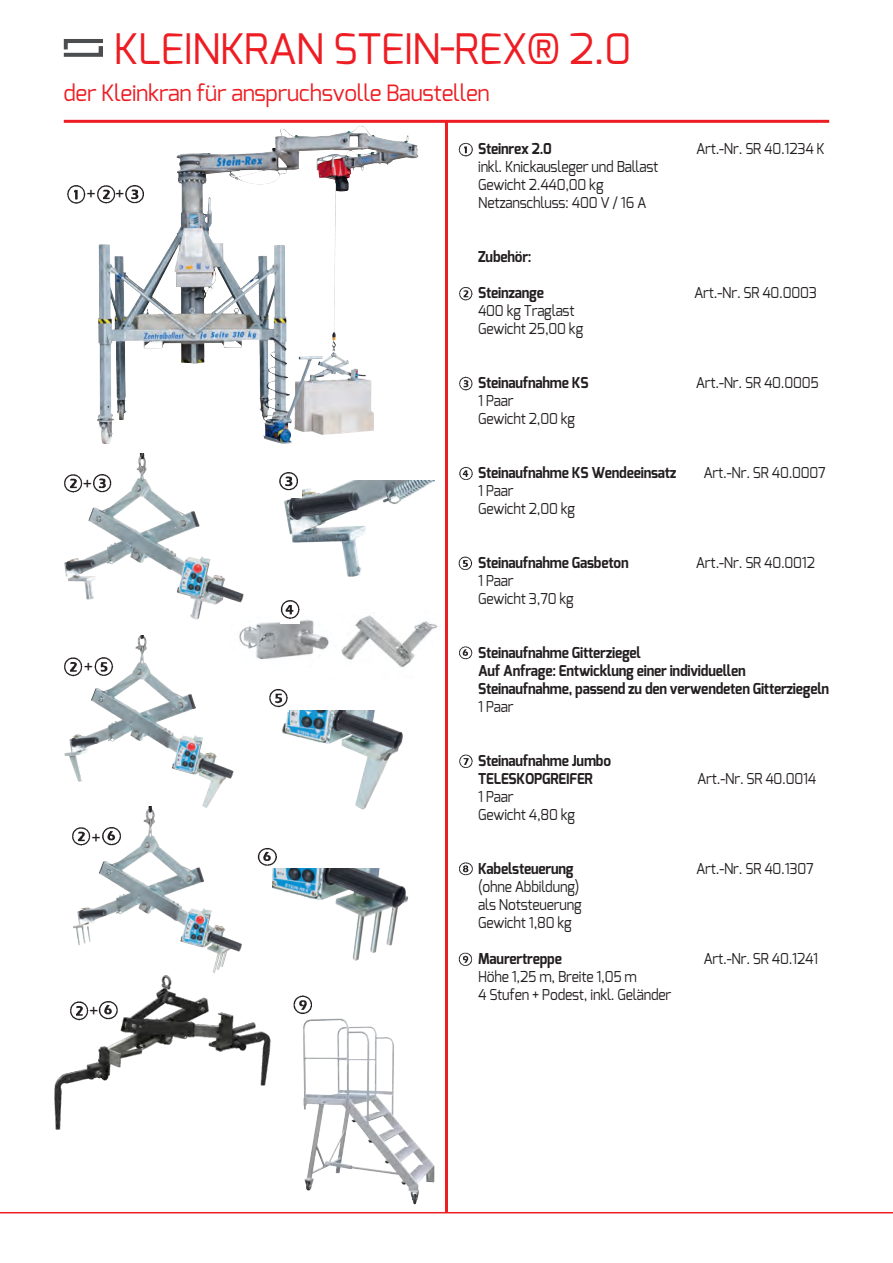
<style>
.page{position:relative;width:893px;height:1263px;background:#fff}
.page>*{position:absolute;margin:0;border:0;box-sizing:border-box;transform-origin:0 0}
.t1{font:42px "Exo";letter-spacing:-.015em;color:#ee1d23}
.t2{font:22.5px "Exo";letter-spacing:-.015em;color:#ee1d23}
.t3{font:18px "Exo";color:#231f20}
.t4{font:15px/18px "Exo";letter-spacing:-.015em;color:#231f20;scale:.92 1}
.t5{font:700 15px/18px "Exo";letter-spacing:-.015em;color:#231f20;scale:.92 1}
</style>
<div class="page">
<img style="left:73px;top:810px;width:169px;height:163px">
<img style="left:97px;top:126px;width:263px;height:318px">
<img style="left:284px;top:481px;width:151px;height:96px">
<img style="left:64px;top:453px;width:180px;height:167px">
<img style="left:458px;top:142px;width:15px;height:15px">
<img style="left:459px;top:287px;width:14px;height:14px">
<img style="left:459px;top:376px;width:14px;height:15px">
<hr style="left:64px;top:120px;width:765px;height:3px;background:#ee1d23">
<img style="left:67px;top:185px;width:19px;height:19px">
<img style="left:459px;top:467px;width:14px;height:13px">
<img style="left:279px;top:472px;width:23px;height:25px">
<img style="left:63px;top:39px;width:40px;height:18px">
<hr style="left:0;top:1212px;width:893px;height:1px;background:#ee1d23">
<hr style="left:445px;top:121px;width:3px;height:1091px;background:#ee1d23">
<img style="left:282px;top:710px;width:121px;height:100px">
<img style="left:64px;top:635px;width:170px;height:175px">
<img style="left:269px;top:689px;width:20px;height:23px">
<img style="left:257px;top:848px;width:20px;height:18px">
<img style="left:458px;top:556px;width:14px;height:14px">
<img style="left:273px;top:868px;width:135px;height:93px">
<img style="left:459px;top:646px;width:14px;height:14px">
<img style="left:459px;top:754px;width:14px;height:14px">
<img style="left:54px;top:975px;width:217px;height:155px">
<div style="left:93px;top:180px;width:25px;height:28px;background:#fff"></div>
<img style="left:97px;top:185px;width:19px;height:19px">
<img style="left:122px;top:181px;width:26px;height:29px">
<div style="left:60px;top:469px;width:25px;height:28px;background:#fff"></div>
<img style="left:64px;top:474px;width:19px;height:19px">
<img style="left:90px;top:470px;width:25px;height:29px">
<div style="left:60px;top:652px;width:25px;height:29px;background:#fff"></div>
<img style="left:64px;top:657px;width:19px;height:20px">
<img style="left:89px;top:654px;width:25px;height:28px">
<div style="left:68px;top:822px;width:25px;height:28px;background:#fff"></div>
<img style="left:72px;top:827px;width:19px;height:19px">
<img style="left:97px;top:823px;width:26px;height:29px">
<div style="left:66px;top:996px;width:25px;height:28px;background:#fff"></div>
<img style="left:70px;top:1001px;width:19px;height:20px">
<img style="left:96px;top:997px;width:26px;height:29px">
<img style="left:459px;top:862px;width:14px;height:14px">
<img style="left:231px;top:609px;width:207px;height:70px">
<img style="left:280px;top:600px;width:19px;height:24px">
<img style="left:303px;top:1018px;width:131px;height:186px">
<img style="left:458px;top:952px;width:15px;height:14px">
<img style="left:293px;top:995px;width:19px;height:19px">
<h1 class="t1" style="left:113px;top:22px;width:519px">KLEINKRAN STEIN-REX® 2.0</h1>
<h2 class="t2" style="left:63px;top:78px;width:428px">der Kleinkran für anspruchsvolle Baustellen</h2>
<p class="t3" style="left:87px;top:182px;width:39px">+ +</p>
<p class="t3" style="left:83px;top:472px;width:11px">+</p>
<p class="t3" style="left:84px;top:655px;width:11px">+</p>
<p class="t3" style="left:91px;top:825px;width:11px">+</p>
<p class="t3" style="left:89px;top:999px;width:11px">+</p>
<p class="t5" style="left:478px;top:139px;width:82px">Steinrex 2.0</p>
<p class="t4" style="left:696px;top:139px;width:141px">Art.-Nr. SR 40.1234 K</p>
<p class="t4" style="left:478px;top:157px;width:197px">inkl. Knickausleger und Ballast<br>Gewicht 2.440,00 kg<br>Netzanschluss: 400 V / 16 A</p>
<p class="t5" style="left:478px;top:247px;width:60px">Zubehör:</p>
<p class="t5" style="left:478px;top:283px;width:73px">Steinzange</p>
<p class="t4" style="left:694px;top:283px;width:135px">Art.-Nr. SR 40.0003</p>
<p class="t4" style="left:478px;top:301px;width:116px">400 kg Traglast<br>Gewicht 25,00 kg</p>
<p class="t5" style="left:478px;top:373px;width:121px">Steinaufnahme KS</p>
<p class="t4" style="left:696px;top:373px;width:135px">Art.-Nr. SR 40.0005</p>
<p class="t4" style="left:478px;top:391px;width:107px">1 Paar<br>Gewicht 2,00 kg</p>
<p class="t5" style="left:478px;top:463px;width:217px">Steinaufnahme KS Wendeeinsatz</p>
<p class="t4" style="left:703px;top:463px;width:134px">Art.-Nr. SR 40.0007</p>
<p class="t4" style="left:478px;top:481px;width:107px">1 Paar<br>Gewicht 2,00 kg</p>
<p class="t5" style="left:478px;top:553px;width:165px">Steinaufnahme Gasbeton</p>
<p class="t4" style="left:696px;top:553px;width:131px">Art.-Nr. SR 40.0012</p>
<p class="t4" style="left:478px;top:571px;width:105px">1 Paar<br>Gewicht 3,70 kg</p>
<p class="t5" style="left:478px;top:643px;width:383px">Steinaufnahme Gitterziegel<br>Auf Anfrage: Entwicklung einer individuellen<br>Steinaufnahme, passend zu den verwendeten Gitterziegeln</p>
<p class="t4" style="left:478px;top:697px;width:40px">1 Paar</p>
<p class="t5" style="left:478px;top:751px;width:146px">Steinaufnahme Jumbo<br>TELESKOPGREIFER</p>
<p class="t4" style="left:697px;top:769px;width:131px">Art.-Nr. SR 40.0014</p>
<p class="t4" style="left:478px;top:787px;width:107px">1 Paar<br>Gewicht 4,80 kg</p>
<p class="t5" style="left:478px;top:859px;width:105px">Kabelsteuerung</p>
<p class="t4" style="left:696px;top:859px;width:129px">Art.-Nr. SR 40.1307</p>
<p class="t4" style="left:478px;top:877px;width:114px">(ohne Abbildung) als Notsteuerung<br>Gewicht 1,80 kg</p>
<p class="t5" style="left:478px;top:949px;width:93px">Maurertreppe</p>
<p class="t4" style="left:703px;top:949px;width:126px">Art.-Nr. SR 40.1241</p>
<p class="t4" style="left:478px;top:967px;width:212px">Höhe 1,25 m, Breite 1,05 m<br>4 Stufen + Podest, inkl. Geländer</p>
</div>
